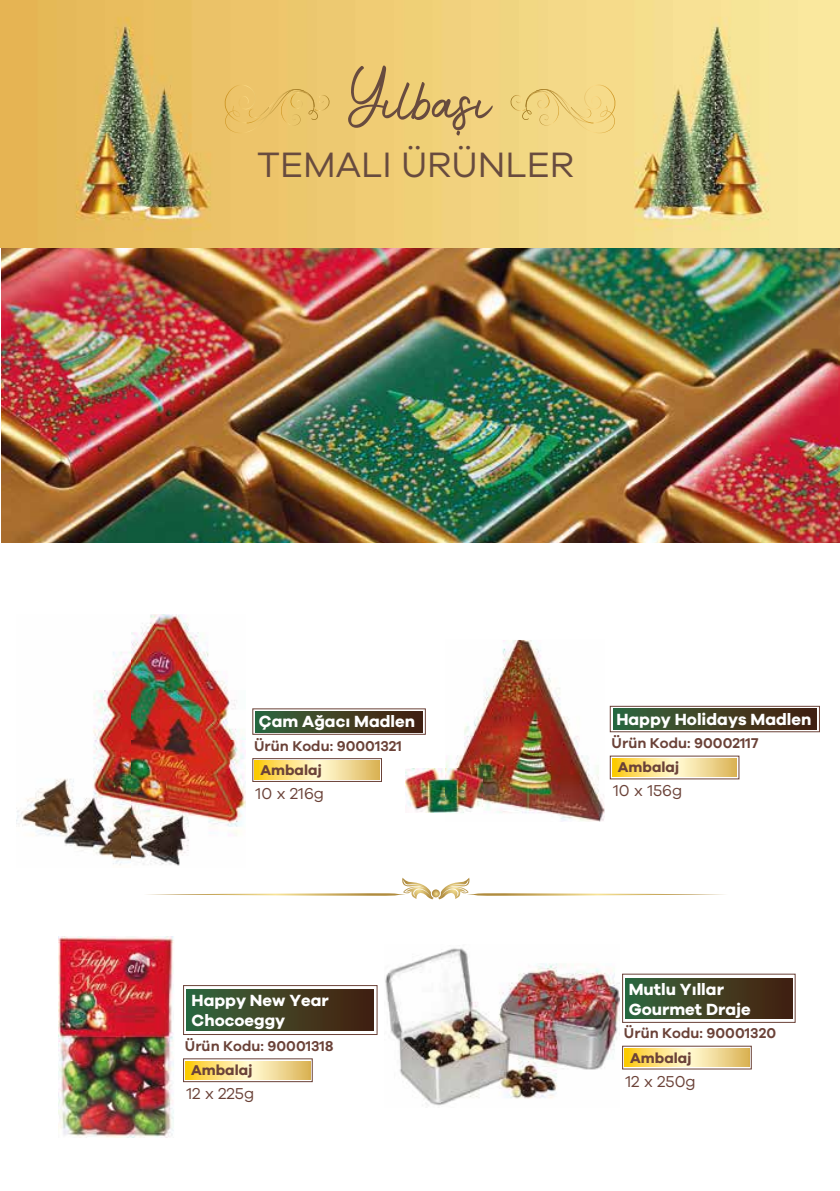
<style>
.page{position:relative;width:840px;height:1191px;background:#fff}
.page>*{position:absolute;margin:0;border:0;box-sizing:border-box;transform-origin:0 0}
.t1{font:36.4px "Galano Grotesque";color:#684b3f}
.t2{font:700 16.6px/20px "Galano Grotesque";color:#fff}
.t3{font:16.2px "Galano Grotesque";color:#6b4238}
.t4{font:600 14.6px "Galano Grotesque";color:#6b4238}
.t5{font:700 14.6px "Galano Grotesque";color:#6b4238}
</style>
<div class="page">
<img style="left:2px;top:247px;width:837px;height:295px">
<img style="left:0;top:0;width:839px;height:247px">
<svg style="left:510px;top:83px;width:106px;height:50px;background:#f0d481"></svg>
<svg style="left:223px;top:83px;width:106px;height:50px;background:#eac368"></svg>
<svg style="left:348px;top:65px;width:144px;height:70px;background:#dab96f"></svg>
<svg style="left:147px;top:877px;width:578px;height:22px"></svg>
<img style="left:17px;top:614px;width:229px;height:252px">
<img style="left:445px;top:640px;width:159px;height:182px">
<img style="left:405px;top:768px;width:77px;height:44px">
<img style="left:385px;top:948px;width:234px;height:158px">
<svg style="left:624px;top:1048px;width:124px;height:19px;background:#f7dd84"></svg>
<div style="left:625px;top:978px;width:167px;height:40px;background:linear-gradient(to right,#33663e,#481e0d)"></div>
<div style="left:622px;top:1046px;width:129px;height:23px;border:1px solid #6b4238"></div>
<svg style="left:255px;top:761px;width:124px;height:18px;background:#f6dc84"></svg>
<div style="left:255px;top:711px;width:167px;height:21px;background:linear-gradient(to right,#33673e,#481e0d)"></div>
<div style="left:252px;top:708px;width:173px;height:26px;border:1px solid #6b4238"></div>
<div style="left:252px;top:758px;width:129px;height:23px;border:1px solid #6b4238"></div>
<svg style="left:612px;top:758px;width:124px;height:19px;background:#f6dc84"></svg>
<div style="left:613px;top:708px;width:202px;height:21px;background:linear-gradient(to right,#33673e,#481e0d)"></div>
<div style="left:609px;top:706px;width:210px;height:26px;border:1px solid #6b4238"></div>
<img style="left:58px;top:936px;width:116px;height:201px">
<svg style="left:185px;top:1061px;width:125px;height:18px;background:#f6dc83"></svg>
<div style="left:186px;top:990px;width:187px;height:40px;background:linear-gradient(to right,#32663e,#481e0d)"></div>
<div style="left:183px;top:985px;width:194px;height:49px;border:1px solid #6b4238"></div>
<div style="left:183px;top:1058px;width:129px;height:24px;border:1px solid #6b4238"></div>
<h1 class="t1" style="left:257px;top:143px;width:318px">TEMALI ÜRÜNLER</h1>
<p class="t2" style="left:259px;top:711px;width:158px">Çam Ağacı Madlen</p>
<p class="t5" style="left:260px;top:761px;width:63px">Ambalaj</p>
<p class="t3" style="left:255px;top:784px;width:70px">10 x 216g</p>
<p class="t4" style="left:254px;top:737px;width:149px">Ürün Kodu: 90001321</p>
<p class="t2" style="left:191px;top:990px;width:139px">Happy New Year<br>Chocoeggy</p>
<p class="t5" style="left:191px;top:1061px;width:63px">Ambalaj</p>
<p class="t3" style="left:186px;top:1084px;width:69px">12 x 225g</p>
<p class="t4" style="left:185px;top:1037px;width:150px">Ürün Kodu: 90001318</p>
<p class="t2" style="left:616px;top:708px;width:196px">Happy Holidays Madlen</p>
<p class="t5" style="left:617px;top:758px;width:63px">Ambalaj</p>
<p class="t3" style="left:612px;top:781px;width:71px">10 x 156g</p>
<p class="t4" style="left:611px;top:734px;width:148px">Ürün Kodu: 90002117</p>
<p class="t2" style="left:628px;top:978px;width:123px">Mutlu Yıllar<br>Gourmet Draje</p>
<p class="t5" style="left:630px;top:1048px;width:63px">Ambalaj</p>
<p class="t3" style="left:625px;top:1071px;width:72px">12 x 250g</p>
<p class="t4" style="left:623px;top:1024px;width:153px">Ürün Kodu: 90001320</p>
</div>
